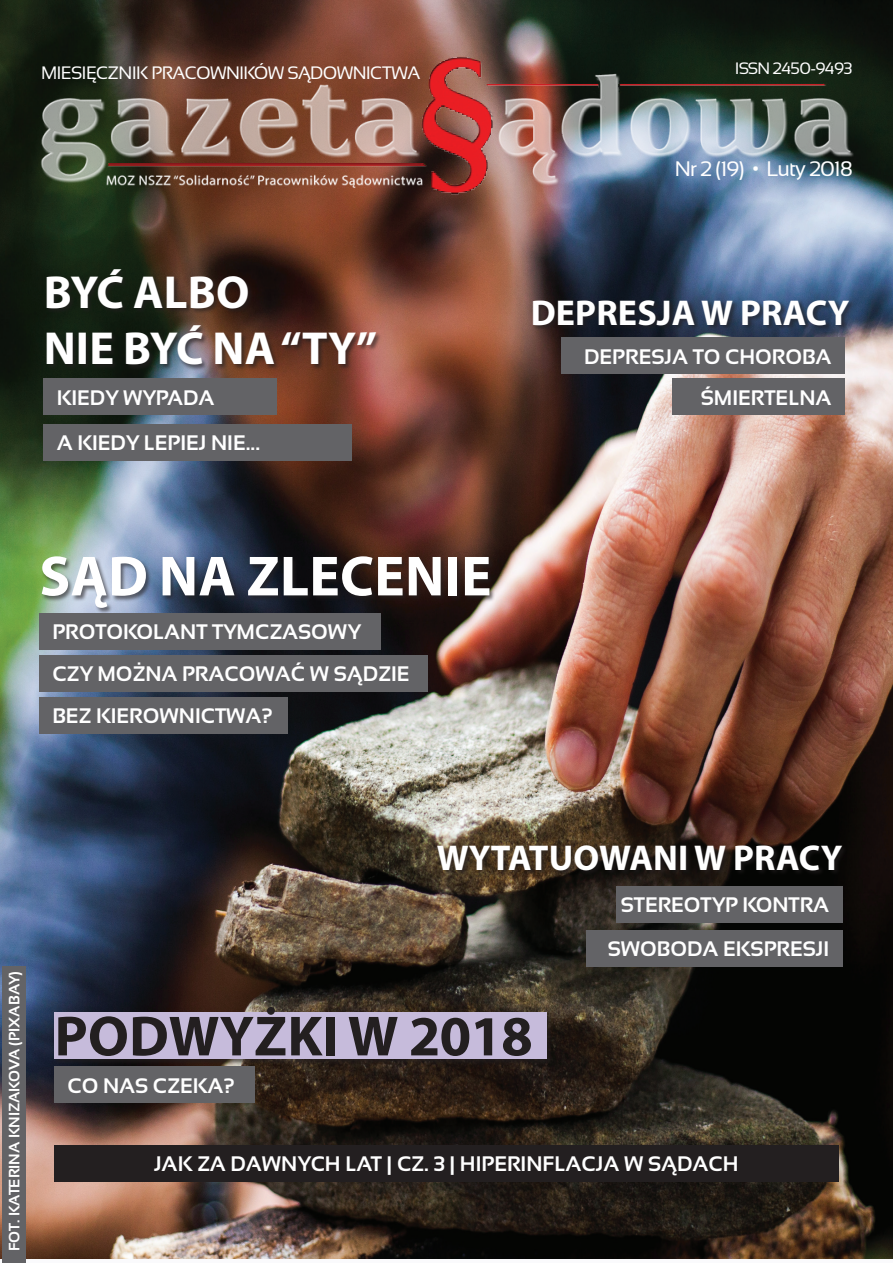
<style>
.page{position:relative;width:893px;height:1263px;background:#fff}
.page>*{position:absolute;margin:0;border:0;box-sizing:border-box;transform-origin:0 0}
.t1{font:700 57px "Myriad Pro";letter-spacing:.005em;color:#231f20}
.t2{font:700 57px "Myriad Pro";letter-spacing:.005em;color:#fff}
.t3{font:700 46.5px/55.8px "Myriad Pro";letter-spacing:.005em;color:#fff}
.t4{font:700 36px "Myriad Pro";letter-spacing:.005em;color:#fff}
.t5{font:700 21px/43.5px "Sansation";color:#fff;text-align:right}
.t6{font:21px "Sansation";letter-spacing:-.04em;color:#fff}
.t7{font:18px "Sansation";letter-spacing:-.04em;color:#fff}
.t8{font:16.5px "Sansation";letter-spacing:-.04em;color:#fff}
.t9{font:700 15px "Sansation";color:#fff}
</style>
<div class="page">
<img style="left:0;top:0;width:893px;height:1258px">
<div style="left:53px;top:1007px;width:500px;height:58px;background:#231f20;opacity:.6"></div>
<div style="left:54px;top:1013px;width:492px;height:46px;background:#c6bbdb"></div>
<div style="left:54px;top:1067px;width:201px;height:36px;background:#636366"></div>
<div style="left:2px;top:966px;width:24px;height:297px;background:#636366"></div>
<div style="left:437px;top:845px;width:411px;height:31px;background:#231f20;opacity:.6"></div>
<div style="left:616px;top:886px;width:227px;height:37px;background:#636366"></div>
<div style="left:586px;top:930px;width:257px;height:36px;background:#636366"></div>
<div style="left:39px;top:655px;width:389px;height:37px;background:#636366"></div>
<div style="left:39px;top:697px;width:248px;height:37px;background:#636366"></div>
<div style="left:46px;top:268px;width:336px;height:103px;background:#231f20;opacity:.6"></div>
<div style="left:41px;top:556px;width:455px;height:58px;background:#231f20;opacity:.6"></div>
<div style="left:532px;top:299px;width:323px;height:32px;background:#231f20;opacity:.6"></div>
<img style="left:26px;top:29px;width:840px;height:188px">
<div style="left:43px;top:379px;width:233px;height:36px;background:#636366"></div>
<div style="left:39px;top:613px;width:342px;height:37px;background:#636366"></div>
<div style="left:54px;top:1145px;width:785px;height:37px;background:#231f20"></div>
<div style="left:43px;top:424px;width:309px;height:37px;background:#636366"></div>
<div style="left:562px;top:338px;width:283px;height:36px;background:#636366"></div>
<div style="left:673px;top:379px;width:172px;height:36px;background:#636366"></div>
<p class="t7" style="left:41px;top:62px;width:381px">MIESIĘCZNIK PRACOWNIKÓW SĄDOWNICTWA</p>
<h2 class="t3" style="left:44px;top:263px;width:335px">BYĆ ALBO<br>NIE BYĆ NA “TY”</h2>
<p class="t5" style="left:57px;top:376px;width:159px">KIEDY WYPADA</p>
<p class="t5" style="left:57px;top:421px;width:205px">A KIEDY LEPIEJ NIE...</p>
<h1 class="t2" style="left:39px;top:539px;width:454px">SĄD NA ZLECENIE</h1>
<p class="t5" style="left:52px;top:610px;width:310px">PROTOKOLANT TYMCZASOWY</p>
<p class="t5" style="left:52px;top:653px;width:359px;line-height:42px;text-align:left">CZY MOŻNA PRACOWAĆ W SĄDZIE<br>BEZ KIEROWNICTWA?</p>
<p class="t8" style="left:735px;top:59px;width:120px">ISSN 2450-9493</p>
<p class="t6" style="left:675px;top:157px;width:179px">Nr 2 (19) • Luty 2018</p>
<h3 class="t4" style="left:531px;top:289px;width:253px">DEPRESJA W PRAC</h3>
<h3 class="t4" style="left:828px;top:289px;width:23px">Y</h3>
<p class="t5" style="left:584px;top:336px;width:249px;line-height:41.1px;text-align:center">DEPRESJA TO CHOROBA<br>ŚMIERTELNA</p>
<p class="t9" style="left:6px;top:1251px;width:282px;rotate:-90deg">FOT. KATERINA KNIZAKOVA (PIXABAY)</p>
<h3 class="t4" style="left:437px;top:834px;width:407px">WYTATUOWANI W PRACY</h3>
<p class="t5" style="left:608px;top:883px;width:223px">STEREOTYP KONTRA<br>SWOBODA EKSPRESJI</p>
<h1 class="t1" style="left:55px;top:999px;width:480px">PODWYŻKI W 2018</h1>
<p class="t5" style="left:68px;top:1063px;width:169px">CO NAS CZEKA?</p>
<p class="t5" style="left:154px;top:1142px;width:586px">JAK ZA DAWNYCH LAT | CZ. 3 | HIPERINFLACJA W SĄDACH</p>
</div>
